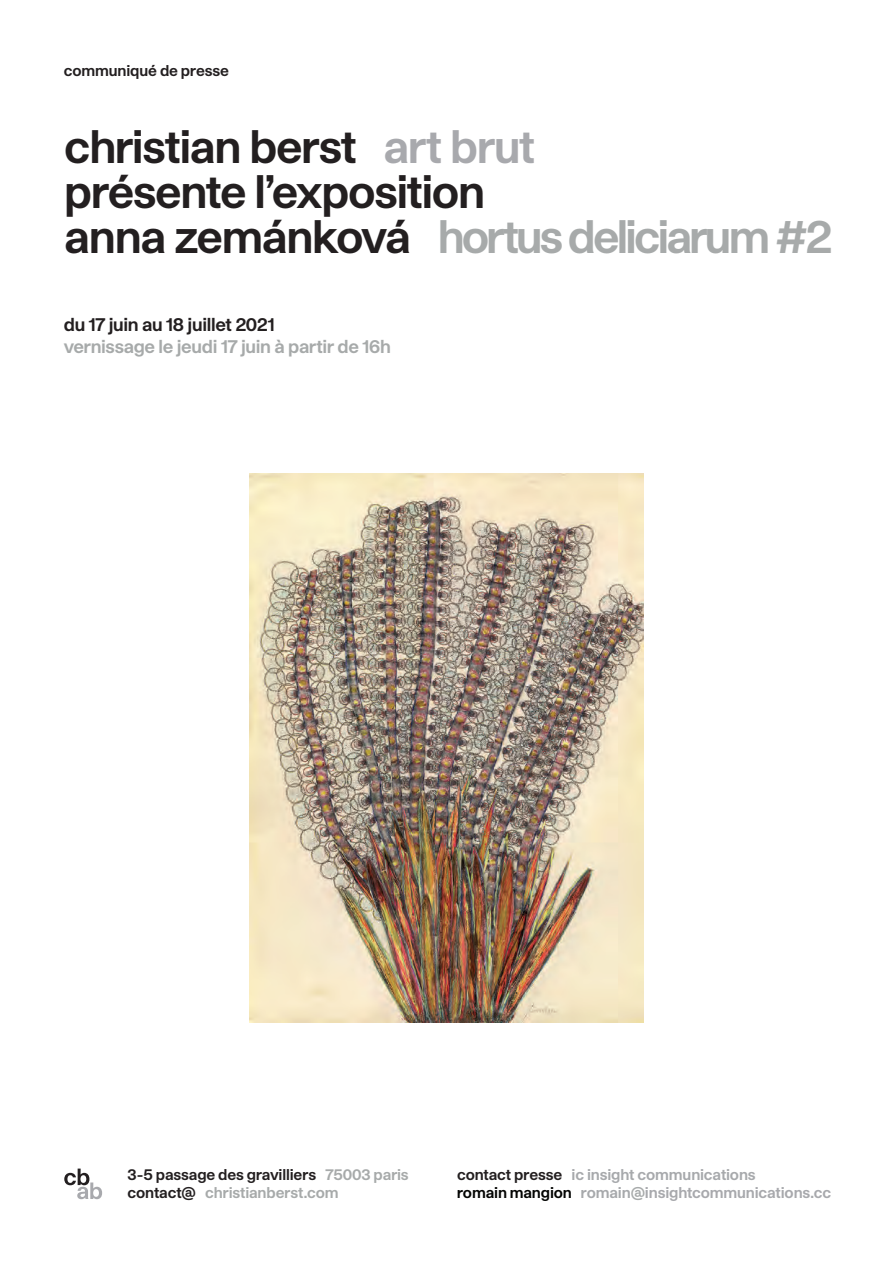
<style>
.page{position:relative;width:893px;height:1263px;background:#fff}
.page>*{position:absolute;margin:0;border:0;box-sizing:border-box;transform-origin:0 0}
.t1{font:700 45px/45px "Studio Pro GCB";letter-spacing:-.03em;color:#231f20}
.t2{font:700 18px "Studio Pro GCB";letter-spacing:-.02em;color:#a7aaaa}
.t3{font:700 18px "Studio Pro GCB";letter-spacing:-.02em;color:#231f20}
.t4{font:700 15px/18px "Studio Pro GCB";letter-spacing:-.01em;color:#a7a9ac}
.t5{font:700 15px/18px "Studio Pro GCB";letter-spacing:-.01em;color:#231f20}
.s1{color:#a8a9ad}
.s2{color:#a7aaaa}
.s3{color:#231f20}
.s4{color:#040503}
</style>
<div class="page">
<svg style="left:64px;top:1168px;width:38px;height:31px"></svg>
<img style="left:249px;top:474px;width:395px;height:548px">
<p class="t5" style="left:64px;top:61px;width:167px">communiqué de presse</p>
<h1 class="t1" style="left:64px;top:122px;width:769px">christian berst <span class="s1">art brut<br></span>présente l’exposition<br>anna zemánková <span class="s2">hortus deliciarum #2</span></h1>
<p class="t3" style="left:64px;top:312px;width:212px">du 17 juin au 18 juillet 2021</p>
<p class="t2" style="left:64px;top:334px;width:329px">vernissage le jeudi 17 juin à partir de 16h</p>
<p class="t5" style="left:128px;top:1165px;width:283px">3-5 passage des gravilliers <span class="s2">75003 paris </span>contact@ <span class="s2">christianberst.com</span></p>
<p class="t4" style="left:457px;top:1165px;width:376px"><span class="s3">contact presse</span> ic insight communications<br><span class="s4">romain mangion</span> romain<span class="s2">@</span><span class="s1">insightcommunications.cc</span></p>
</div>
